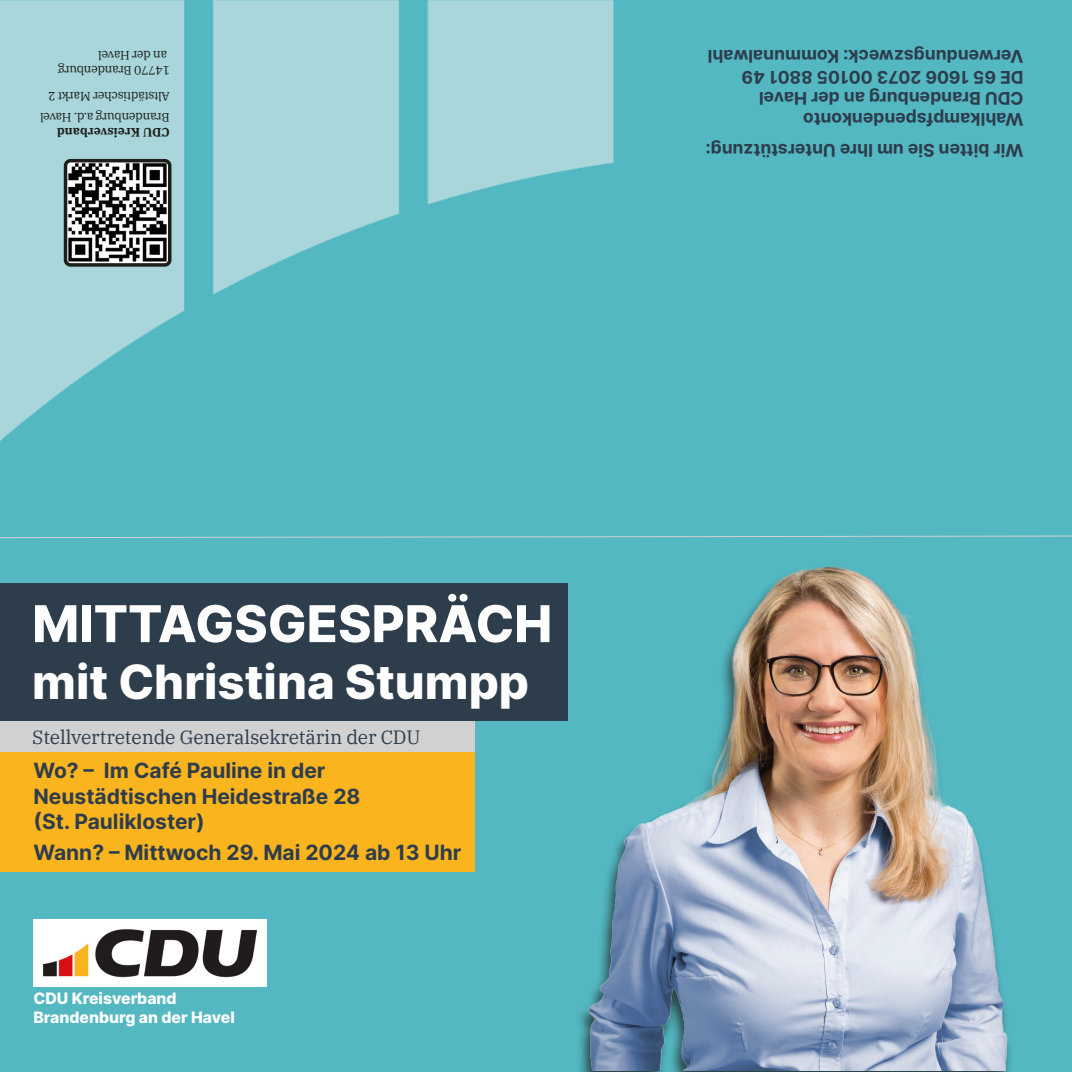
<style>
.page{position:relative;width:1072px;height:1072px;background:#fff}
.page>*{position:absolute;margin:0;border:0;box-sizing:border-box;transform-origin:0 0}
.t1{font:800 50.75px "Inter";color:#fff}
.t2{font:800 47.25px "Inter";color:#fff}
.t3{font:700 21px/25.2px "Inter";color:#2e3d4c}
.t4{font:19.25px "IBM Plex Serif";letter-spacing:-.01em;color:#2e3d4c}
.t5{font:700 17.5px "Inter";color:#2e3d4c}
.t6{font:800 15.75px/18.9px "Inter";color:#fff}
.t7{font:12.25px/14.7px "IBM Plex Serif";letter-spacing:-.025em;color:#1d1d1b}
.s1{font-weight:700}
</style>
<div class="page">
<div style="left:0;top:0;width:1071px;height:1071px;background:#53b8c2"></div>
<img style="left:0;top:0;width:614px;height:441px">
<div style="left:0;top:583px;width:567px;height:137px;background:#2e3d4c"></div>
<div style="left:0;top:721px;width:475px;height:32px;background:#d1d1d1"></div>
<div style="left:0;top:752px;width:475px;height:119px;background:#fab41e"></div>
<img style="left:33px;top:919px;width:234px;height:67px">
<svg style="left:0;top:536px;width:1071px;height:2px"></svg>
<img style="left:69px;top:164px;width:97px;height:98px">
<div style="left:64px;top:159px;width:107px;height:108px;border:4px solid #1d1d1b;border-radius:5px"></div>
<img style="left:588px;top:566px;width:419px;height:504px">
<p class="t7" style="left:170px;top:78px;width:113px;rotate:-180deg">14770 Brandenburg an der Havel</p>
<p class="t5" style="left:1023px;top:69px;width:317px;rotate:-180deg">Verwendungszweck: Kommunalwahl</p>
<p class="t5" style="left:1023px;top:90px;width:283px;rotate:-180deg">DE 65 1606 2073 00105 8801 49</p>
<p class="t7" style="left:170px;top:105px;width:123px;rotate:-180deg">Altstädtischer Markt 2</p>
<p class="t5" style="left:1023px;top:111px;width:266px;rotate:-180deg">CDU Brandenburg an der Havel</p>
<p class="t7" style="left:170px;top:140px;width:131px;rotate:-180deg"><span class="s1">CDU Kreisverband<br></span>Brandenburg a.d. Havel</p>
<p class="t5" style="left:1023px;top:132px;width:222px;rotate:-180deg">Wahlkampfspendenkonto</p>
<p class="t5" style="left:1023px;top:164px;width:319px;rotate:-180deg">Wir bitten Sie um Ihre Unterstützung:</p>
<p class="t1" style="left:32px;top:585px;width:521px">MITTAGSGESPRÄCH</p>
<p class="t2" style="left:32px;top:646px;width:498px">mit Christina Stumpp</p>
<p class="t4" style="left:32px;top:722px;width:390px">Stellvertretende Generalsekretärin der CDU</p>
<p class="t3" style="left:33px;top:757px;width:328px">Wo? – Im Café Pauline in der<br>Neustädtischen Heidestraße 28</p>
<p class="t3" style="left:33px;top:807px;width:173px">(St. Paulikloster)</p>
<p class="t3" style="left:33px;top:839px;width:429px">Wann? – Mittwoch 29. Mai 2024 ab 13 Uhr</p>
<p class="t6" style="left:33px;top:988px;width:203px">CDU Kreisverband<br>Brandenburg an der Havel</p>
</div>
